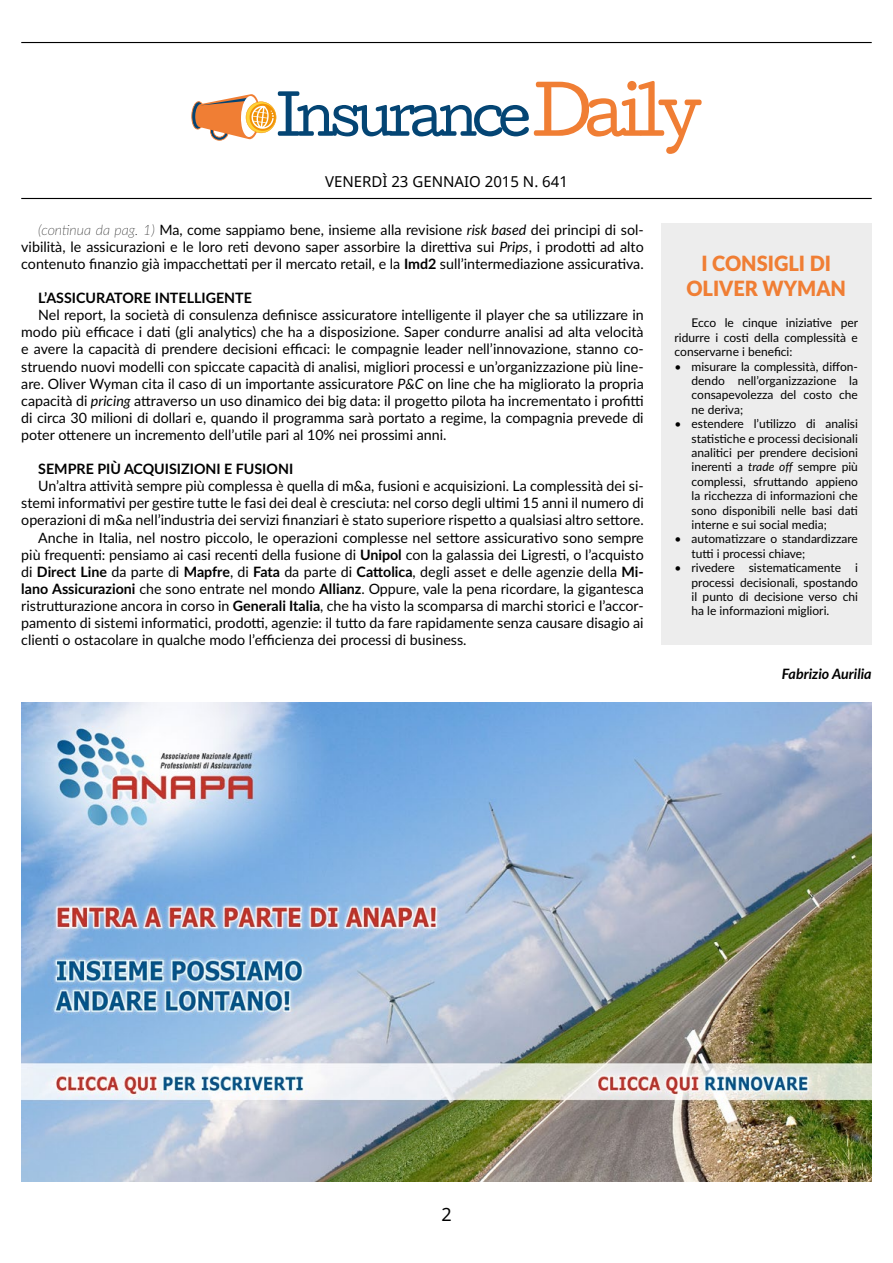
<style>
.page{position:relative;width:893px;height:1263px;background:#fff}
.page>*{position:absolute;margin:0;border:0;box-sizing:border-box;transform-origin:0 0}
.t1{font:900 21px/25.2px "Lato";color:#f07e34;text-align:center;scale:.95 1}
.t2{font:18px "Noto Sans";color:#000}
.t3{font:15px "Noto Sans";color:#000}
.t4{font:14.25px/17.1px "Lato";color:#000;text-align:justify}
.t5{font:700 14.25px "Lato";color:#000}
.t6{font:italic 700 14.25px "Lato";color:#000}
.t7{font:12px/14.4px "Lato";color:#000;text-align:justify}
.s1{font-weight:100;font-style:italic}
.s2{font-style:italic}
.s3{font-weight:700}
</style>
<div class="page">
<hr style="left:21px;top:42px;width:851px;height:1px;background:#000">
<hr style="left:21px;top:198px;width:851px;height:1px;background:#000">
<svg style="left:191px;top:81px;width:511px;height:73px"></svg>
<div style="left:661px;top:223px;width:211px;height:421px;background:#ededed"></div>
<img style="left:21px;top:702px;width:851px;height:479px">
<p class="t3" style="left:325px;top:171px;width:245px">VENERDÌ 23 GENNAIO 2015 N. 641</p>
<p class="t4" style="left:21px;top:220px;width:624px;text-indent:17px"><span class="s1">(continua da pag. 1)</span> Ma, come sappiamo bene, insieme alla revisione <span class="s2">risk based</span> dei principi di sol&shy;vibilità, le assicurazioni e le loro reti devono saper assorbire la direttiva sui <span class="s2">Prips</span>, i prodotti ad alto contenuto finanzio già impacchettati per il mercato retail, e la <span class="s3">Imd2</span> sull’intermediazione assicurativa.</p>
<p class="t5" style="left:38px;top:287px;width:215px">L’ASSICURATORE INTELLIGENTE</p>
<p class="t4" style="left:21px;top:306px;width:624px;text-align:left;text-indent:17px">Nel report, la società di consulenza definisce assicuratore intelligente il player che sa utilizzare in modo più efficace i dati (gli analytics) che ha a disposizione. Saper condurre analisi ad alta velocità e avere la capacità di prendere decisioni efficaci: le compagnie leader nell’innovazione, stanno co&shy;struendo nuovi modelli con spiccate capacità di analisi, migliori processi e un’organizzazione più line&shy;are. Oliver Wyman cita il caso di un importante assicuratore <span class="s2">P&amp;C</span> on line che ha migliorato la propria capacità di <span class="s2">pricing</span> attraverso un uso dinamico dei big data: il progetto pilota ha incrementato i profitti<br>di circa 30 milioni di dollari e, quando il programma sarà portato a regime, la compagnia prevede di poter ottenere un incremento dell’utile pari al 10% nei prossimi anni.</p>
<p class="t5" style="left:38px;top:458px;width:256px">SEMPRE PIÙ ACQUISIZIONI E FUSIONI</p>
<p class="t4" style="left:38px;top:477px;width:607px">Un’altra attività sempre più complessa è quella di m&amp;a, fusioni e acquisizioni. La complessità dei si-</p>
<p class="t4" style="left:21px;top:494px;width:624px">stemi informativi per gestire tutte le fasi dei deal è cresciuta: nel corso degli ultimi 15 anni il numero di</p>
<p class="t4" style="left:21px;top:511px;width:624px">operazioni di m&amp;a nell’industria dei servizi finanziari è stato superiore rispetto a qualsiasi altro settore.</p>
<p class="t4" style="left:38px;top:528px;width:607px">Anche in Italia, nel nostro piccolo, le operazioni complesse nel settore assicurativo sono sempre</p>
<p class="t4" style="left:21px;top:545px;width:624px">più frequenti: pensiamo ai casi recenti della fusione di <span class="s3">Unipol</span> con la galassia dei Ligresti, o l’acquisto</p>
<p class="t4" style="left:21px;top:562px;width:624px">di <span class="s3">Direct Line</span> da parte di <span class="s3">Mapfre</span>, di <span class="s3">Fata</span> da parte di <span class="s3">Cattolica</span>, degli asset e delle agenzie della <span class="s3">Mi-</span></p>
<p class="t4" style="left:21px;top:579px;width:624px"><span class="s3">lano Assicurazioni</span> che sono entrate nel mondo <span class="s3">Allianz</span>. Oppure, vale la pena ricordare, la gigantesca</p>
<p class="t4" style="left:21px;top:597px;width:624px">ristrutturazione ancora in corso in <span class="s3">Generali Italia</span>, che ha visto la scomparsa di marchi storici e l’accor-</p>
<p class="t4" style="left:21px;top:614px;width:624px">pamento di sistemi informatici, prodotti, agenzie: il tutto da fare rapidamente senza causare disagio ai</p>
<p class="t4" style="left:21px;top:631px;width:447px">clienti o ostacolare in qualche modo l’efficienza dei processi di business.</p>
<h1 class="t1" style="left:686px;top:249px;width:170px">I CONSIGLI DI<br>OLIVER WYMAN</h1>
<p class="t7" style="left:675px;top:315px;width:185px;text-indent:17px">Ecco le cinque iniziative per ridurre i costi della complessità e conservarne i benefici:</p>
<p class="t7" style="left:692px;top:359px;width:168px;text-indent:-17px">• misurare la complessità, diffon&shy;dendo nell’organizzazione la consapevolezza del costo che ne deriva;</p>
<p class="t7" style="left:692px;top:416px;width:168px;text-indent:-17px">• estendere l’utilizzo di analisi statistiche e processi decisionali analitici per prendere decisioni inerenti a <span class="s2">trade off</span> sempre più complessi, sfruttando appieno la ricchezza di informazioni che sono disponibili nelle basi dati interne e sui social media;</p>
<p class="t7" style="left:692px;top:531px;width:168px;text-indent:-17px">• automatizzare o standardizzare tutti i processi chiave;</p>
<p class="t7" style="left:692px;top:560px;width:168px;text-indent:-17px">• rivedere sistematicamente i processi decisionali, spostando il punto di decisione verso chi ha le informazioni migliori.</p>
<p class="t6" style="left:782px;top:664px;width:91px">Fabrizio Aurilia</p>
<p class="t2" style="left:441px;top:1202px;width:12px">2</p>
</div>
